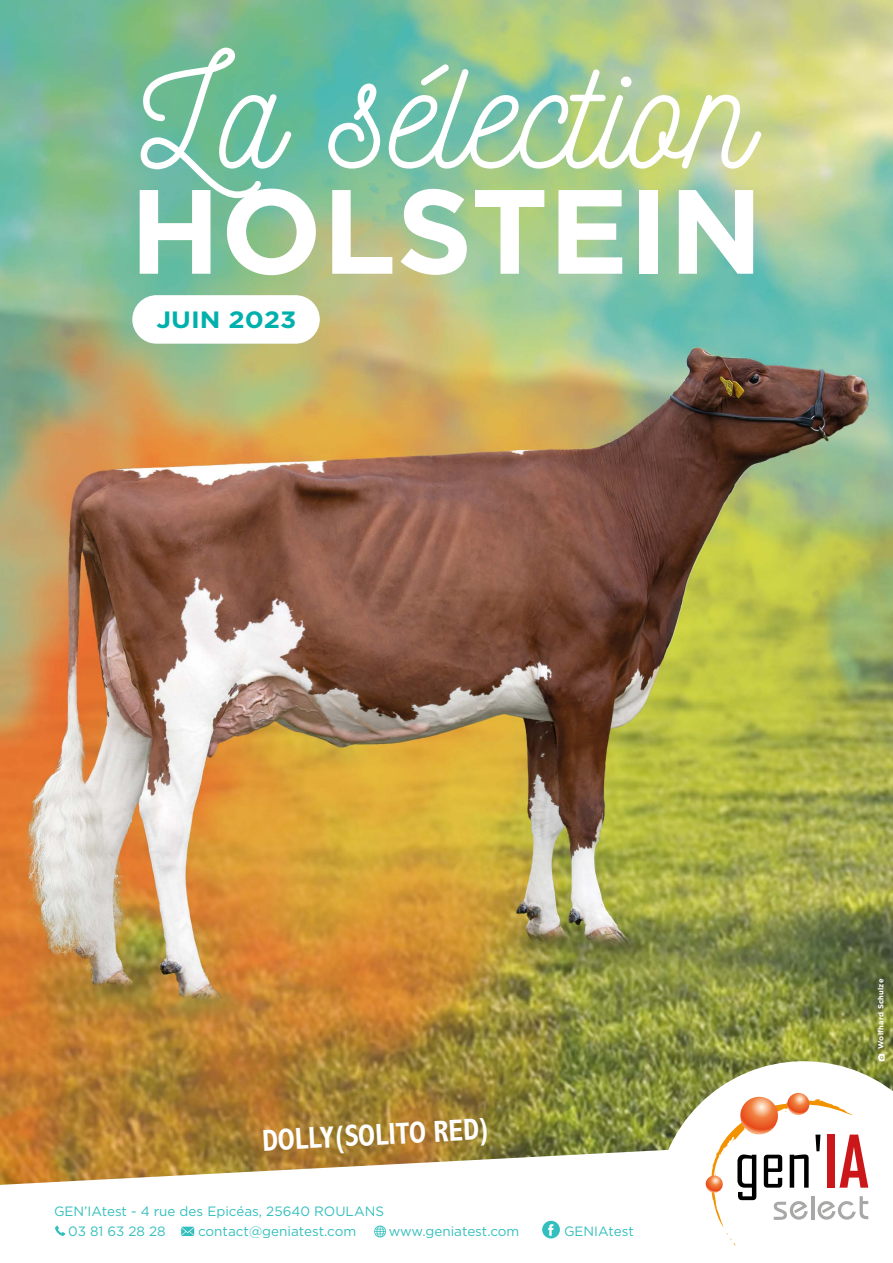
<style>
.page{position:relative;width:893px;height:1263px;background:#fff}
.page>*{position:absolute;margin:0;border:0;box-sizing:border-box;transform-origin:0 0}
.t1{font:155.4px "Nickainley";color:#fff}
.t2{font:700 119.55px "Gotham";color:#fff}
.t3{font:700 condensed 30.75px "Abadi MT Pro";color:#fff}
.t4{font:700 23.55px "Gotham";color:#00b0ad;scale:1.11 1}
.t5{font:13.5px/19.5px "Gotham";color:#00b0ad}
.t6{font:700 7.5px "Gotham";letter-spacing:.03em;color:#fff}
</style>
<div class="page">
<img style="left:0;top:0;width:893px;height:1138px">
<svg style="left:0;top:1138px;width:656px;height:101px"></svg>
<svg style="left:656px;top:1061px;width:237px;height:127px"></svg>
<svg style="left:542px;top:1221px;width:18px;height:17px"></svg>
<svg style="left:548px;top:1224px;width:5px;height:12px"></svg>
<svg style="left:55px;top:1225px;width:10px;height:11px"></svg>
<svg style="left:181px;top:1227px;width:13px;height:9px"></svg>
<svg style="left:374px;top:1225px;width:12px;height:12px"></svg>
<svg style="left:878px;top:1054px;width:7px;height:7px"></svg>
<svg style="left:705px;top:1093px;width:163px;height:153px"></svg>
<div style="left:133px;top:296px;width:186px;height:47px;background:#fff;border-radius:24px"></div>
<div style="left:132px;top:295px;width:188px;height:49px;border:1px solid #fff;border-radius:24px"></div>
<h1 class="t1" style="left:141px;top:13px;width:613px">La sélection</h1>
<h2 class="t2" style="left:130px;top:152px;width:635px">HOLSTEIN</h2>
<h3 class="t4" style="left:157px;top:304px;width:127px">JUIN 2023</h3>
<h3 class="t3" style="left:261px;top:1123px;width:229px;rotate:-3deg">DOLLY(SOLITO RED)</h3>
<p class="t5" style="left:68px;top:1201px;width:317px;text-indent:-14px">GEN’IAtest - 4 rue des Epicéas, 25640 ROULANS<br>03 81 63 28 28</p>
<p class="t5" style="left:198px;top:1221px;width:160px">contact@geniatest.com</p>
<p class="t5" style="left:389px;top:1221px;width:132px">www.geniatest.com</p>
<p class="t5" style="left:564px;top:1221px;width:71px">GENIAtest</p>
<p class="t6" style="left:876px;top:1049px;width:72px;rotate:-90deg">Wolfhard Schulze</p>
</div>
